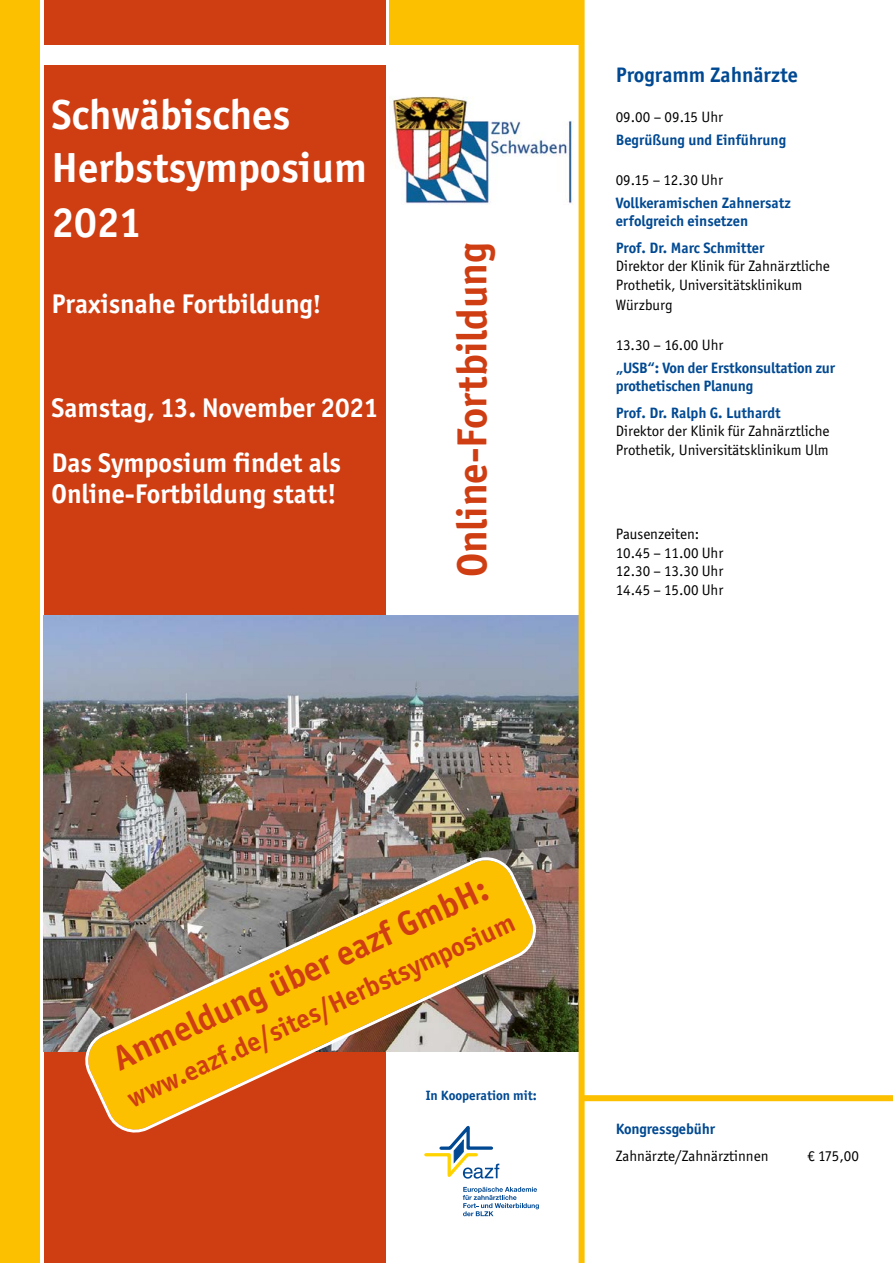
<style>
.page{position:relative;width:893px;height:1263px;background:#fff}
.page>*{position:absolute;margin:0;border:0;box-sizing:border-box;transform-origin:0 0}
.t1{font:700 42.15px/54.2px "Officina San ITC";color:#fff}
.t2{font:700 42.15px "Officina San ITC";color:#cf3d12}
.t3{font:700 34.65px "Officina San ITC";color:#cf3d12}
.t4{font:700 27.15px/54.4px "Officina San ITC";color:#fff}
.t5{font:700 27.15px "Officina San ITC";color:#cf3d12}
.t6{font:700 21px "Officina San ITC";color:#004992}
.t7{font:15px/18.6px "Officina San ITC";color:#000}
.t8{font:700 15px/18px "Officina San ITC";color:#004992}
.t9{font:700 13.5px "Officina San ITC";color:#004992}
.s1{font-family:"Minion Pro"}
</style>
<div class="page">
<div style="left:0;top:0;width:40px;height:1263px;background:#fcc000"></div>
<div style="left:390px;top:0;width:192px;height:44px;background:#fcc000"></div>
<div style="left:44px;top:0;width:341px;height:44px;background:#cf3d12"></div>
<div style="left:44px;top:65px;width:341px;height:1198px;background:#cf3d12"></div>
<svg style="left:424px;top:1137px;width:115px;height:79px"></svg>
<img style="left:390px;top:96px;width:183px;height:109px">
<img style="left:44px;top:616px;width:535px;height:435px">
<div style="left:579px;top:0;width:6px;height:1263px;background:#fcc000"></div>
<div style="left:582px;top:1095px;width:311px;height:6px;background:#fcc000"></div>
<img style="left:81px;top:857px;width:459px;height:280px">
<h1 class="t1" style="left:52px;top:87px;width:317px">Schwäbisches<br>Herbstsymposium<br>2021</h1>
<h3 class="t4" style="left:52px;top:276px;width:271px">Praxisnahe Fortbildung<span class="s1">!</span></h3>
<h3 class="t4" style="left:52px;top:380px;width:329px">Samstag, 13. November 2021<br>Das Symposium findet als</h3>
<h3 class="t4" style="left:52px;top:466px;width:287px">Online-Fortbildung statt!</h3>
<h1 class="t2" style="left:446px;top:577px;width:337px;rotate:-90deg">Online-Fortbildung</h1>
<h3 class="t6" style="left:616px;top:61px;width:184px">Programm Zahnärzte</h3>
<p class="t7" style="left:616px;top:107px;width:109px">09.00 – 09.15 Uhr</p>
<p class="t8" style="left:616px;top:131px;width:172px">Begrüßung und Einführung</p>
<p class="t7" style="left:616px;top:170px;width:109px">09.15 – 12.30 Uhr</p>
<p class="t8" style="left:616px;top:194px;width:176px">Vollkeramischen Zahnersatz erfolgreich einsetzen</p>
<p class="t8" style="left:616px;top:239px;width:150px">Prof. Dr. Marc Schmitter</p>
<p class="t7" style="left:616px;top:257px;width:216px;line-height:19.2px">Direktor der Klinik für Zahnärztliche<br>Prothetik, Universitätsklinikum<br>Würzburg</p>
<p class="t7" style="left:616px;top:335px;width:109px">13.30 – 16.00 Uhr</p>
<p class="t8" style="left:616px;top:359px;width:221px">„USB“: Von der Erstkonsultation zur prothetischen Planung</p>
<p class="t8" style="left:616px;top:404px;width:167px">Prof. Dr. Ralph G. Luthardt</p>
<p class="t7" style="left:616px;top:422px;width:215px">Direktor der Klinik für Zahnärztliche<br>Prothetik, Universitätsklinikum Ulm</p>
<p class="t7" style="left:616px;top:525px;width:109px">Pausenzeiten:<br>10.45 – 11.00 Uhr<br>12.30 – 13.30 Uhr<br>14.45 – 15.00 Uhr</p>
<h2 class="t3" style="left:106px;top:1040px;width:418px;rotate:-25deg">Anmeldung über eazf GmbH:</h2>
<h3 class="t5" style="left:122px;top:1084px;width:426px;rotate:-25deg">w w w.eazf.de/sites/Herbstsymposium</h3>
<p class="t9" style="left:426px;top:1087px;width:113px">In Kooperation mit:</p>
<p class="t8" style="left:616px;top:1119px;width:101px">Kongressgebühr</p>
<p class="t7" style="left:616px;top:1146px;width:154px">Zahnärzte/Zahnärztinnen</p>
<p class="t7" style="left:807px;top:1146px;width:53px">€ 175,00</p>
</div>
